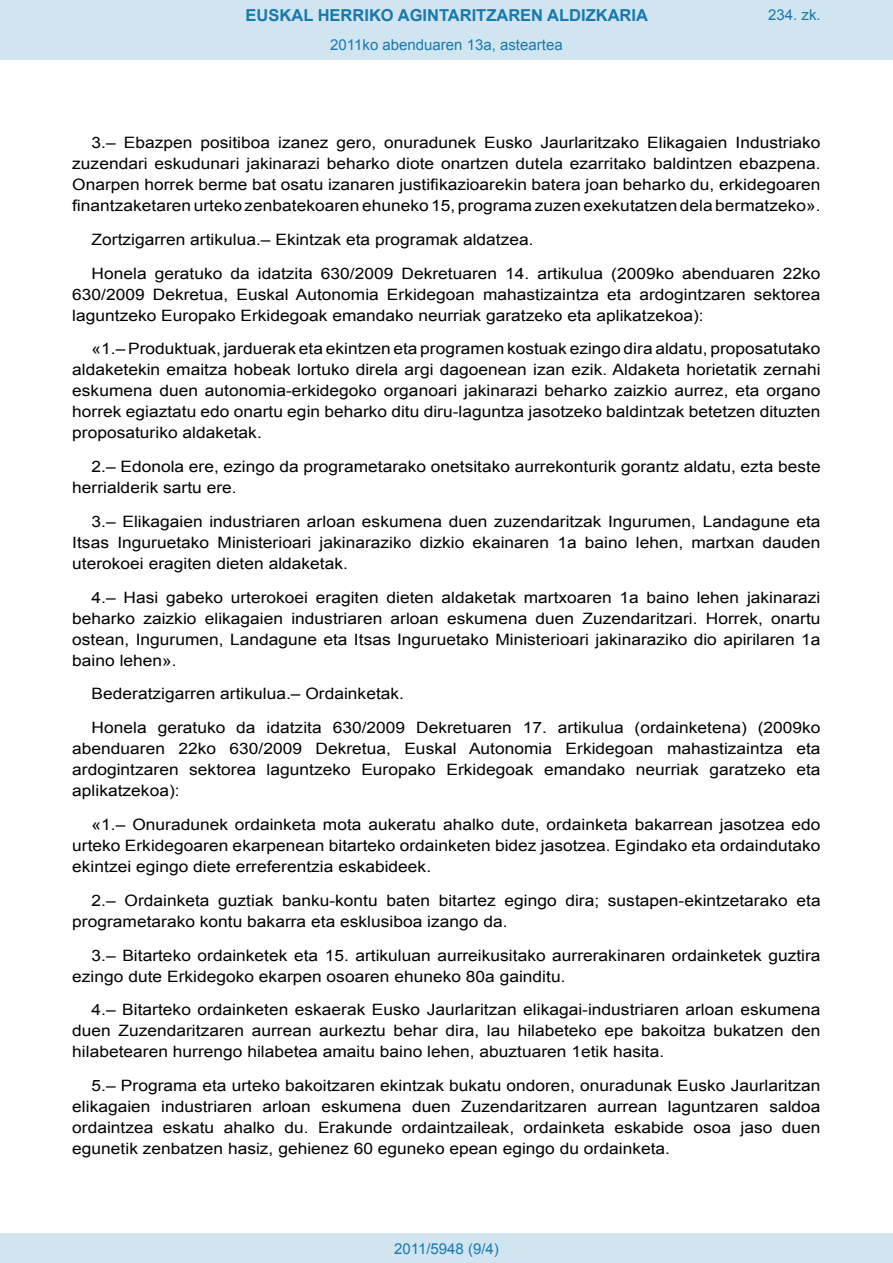
<style>
.page{position:relative;width:893px;height:1263px;background:#fff}
.page>*{position:absolute;margin:0;border:0;box-sizing:border-box;transform-origin:0 0}
.t1{font:700 16.5px "Arial";color:#1879ad}
.BOPVDetalle{font:15.6px/21px "Arial";color:#000;text-align:justify;scale:1.11 1}
.Paginacion_Centro{font:15px "Arial";color:#1879ad}
</style>
<div class="page">
<div style="left:0;top:0;width:893px;height:60px;background:#d0e5f0"></div>
<div style="left:0;top:1233px;width:893px;height:30px;background:#d0e5f0"></div>
<p class="t1" style="left:246px;top:4px;width:404px">EUSKAL HERRIKO AGINTARITZAREN ALDIZKARIA</p>
<p class="Paginacion_Centro" style="left:330px;top:35px;width:234px">2011ko abenduaren 13a, asteartea</p>
<p class="Paginacion_Centro" style="left:768px;top:5px;width:54px">234. zk.</p>
<p class="BOPVDetalle" style="left:72px;top:132px;width:676px;text-indent:19px">3.– Ebazpen positiboa izanez gero, onuradunek Eusko Jaurlaritzako Elikagaien Industriako zuzendari eskudunari jakinarazi beharko diote onartzen dutela ezarritako baldintzen ebazpena.<br>Onarpen horrek berme bat osatu izanaren justifikazioarekin batera joan beharko du, erkidegoaren finantzaketaren urteko zenbatekoaren ehuneko 15, programa zuzen exekutatzen dela bermatzeko».</p>
<p class="BOPVDetalle" style="left:92px;top:229px;width:400px">Zortzigarren artikulua.– Ekintzak eta programak aldatzea.</p>
<p class="BOPVDetalle" style="left:72px;top:263px;width:676px;text-indent:19px">Honela geratuko da idatzita 630/2009 Dekretuaren 14. artikulua (2009ko abenduaren 22ko 630/2009 Dekretua, Euskal Autonomia Erkidegoan mahastizaintza eta ardogintzaren sektorea laguntzeko Europako Erkidegoak emandako neurriak garatzeko eta aplikatzekoa):</p>
<p class="BOPVDetalle" style="left:72px;top:339px;width:676px;text-indent:19px">«1.– Produktuak, jarduerak eta ekintzen eta programen kostuak ezingo dira aldatu, proposatutako aldaketekin emaitza hobeak lortuko direla argi dagoenean izan ezik. Aldaketa horietatik zernahi eskumena duen autonomia-erkidegoko organoari jakinarazi beharko zaizkio aurrez, eta organo horrek egiaztatu edo onartu egin beharko ditu diru-laguntza jasotzeko baldintzak betetzen dituzten proposaturiko aldaketak.</p>
<p class="BOPVDetalle" style="left:72px;top:456px;width:676px;text-indent:19px">2.– Edonola ere, ezingo da programetarako onetsitako aurrekonturik gorantz aldatu, ezta beste herrialderik sartu ere.</p>
<p class="BOPVDetalle" style="left:72px;top:511px;width:676px;text-indent:19px">3.– Elikagaien industriaren arloan eskumena duen zuzendaritzak Ingurumen, Landagune eta Itsas Inguruetako Ministerioari jakinaraziko dizkio ekainaren 1a baino lehen, martxan dauden uterokoei eragiten dieten aldaketak.</p>
<p class="BOPVDetalle" style="left:72px;top:587px;width:676px;text-indent:19px">4.– Hasi gabeko urterokoei eragiten dieten aldaketak martxoaren 1a baino lehen jakinarazi beharko zaizkio elikagaien industriaren arloan eskumena duen Zuzendaritzari. Horrek, onartu ostean, Ingurumen, Landagune eta Itsas Inguruetako Ministerioari jakinaraziko dio apirilaren 1a baino lehen».</p>
<p class="BOPVDetalle" style="left:92px;top:684px;width:283px">Bederatzigarren artikulua.– Ordainketak.</p>
<p class="BOPVDetalle" style="left:72px;top:717px;width:676px;text-indent:19px">Honela geratuko da idatzita 630/2009 Dekretuaren 17. artikulua (ordainketena) (2009ko abenduaren 22ko 630/2009 Dekretua, Euskal Autonomia Erkidegoan mahastizaintza eta ardogintzaren sektorea laguntzeko Europako Erkidegoak emandako neurriak garatzeko eta aplikatzekoa):</p>
<p class="BOPVDetalle" style="left:72px;top:814px;width:676px;text-indent:19px">«1.– Onuradunek ordainketa mota aukeratu ahalko dute, ordainketa bakarrean jasotzea edo urteko Erkidegoaren ekarpenean bitarteko ordainketen bidez jasotzea. Egindako eta ordaindutako ekintzei egingo diete erreferentzia eskabideek.</p>
<p class="BOPVDetalle" style="left:72px;top:890px;width:676px;text-indent:19px">2.– Ordainketa guztiak banku-kontu baten bitartez egingo dira; sustapen-ekintzetarako eta programetarako kontu bakarra eta esklusiboa izango da.</p>
<p class="BOPVDetalle" style="left:72px;top:945px;width:676px;text-indent:19px">3.– Bitarteko ordainketek eta 15. artikuluan aurreikusitako aurrerakinaren ordainketek guztira ezingo dute Erkidegoko ekarpen osoaren ehuneko 80a gainditu.</p>
<p class="BOPVDetalle" style="left:72px;top:999px;width:676px;text-indent:19px">4.– Bitarteko ordainketen eskaerak Eusko Jaurlaritzan elikagai-industriaren arloan eskumena duen Zuzendaritzaren aurrean aurkeztu behar dira, lau hilabeteko epe bakoitza bukatzen den hilabetearen hurrengo hilabetea amaitu baino lehen, abuztuaren 1etik hasita.</p>
<p class="BOPVDetalle" style="left:72px;top:1075px;width:676px;text-indent:19px">5.– Programa eta urteko bakoitzaren ekintzak bukatu ondoren, onuradunak Eusko Jaurlaritzan elikagaien industriaren arloan eskumena duen Zuzendaritzaren aurrean laguntzaren saldoa ordaintzea eskatu ahalko du. Erakunde ordaintzaileak, ordainketa eskabide osoa jaso duen egunetik zenbatzen hasiz, gehienez 60 eguneko epean egingo du ordainketa.</p>
<p class="Paginacion_Centro" style="left:394px;top:1238px;width:106px">2011/5948 (9/4)</p>
</div>
